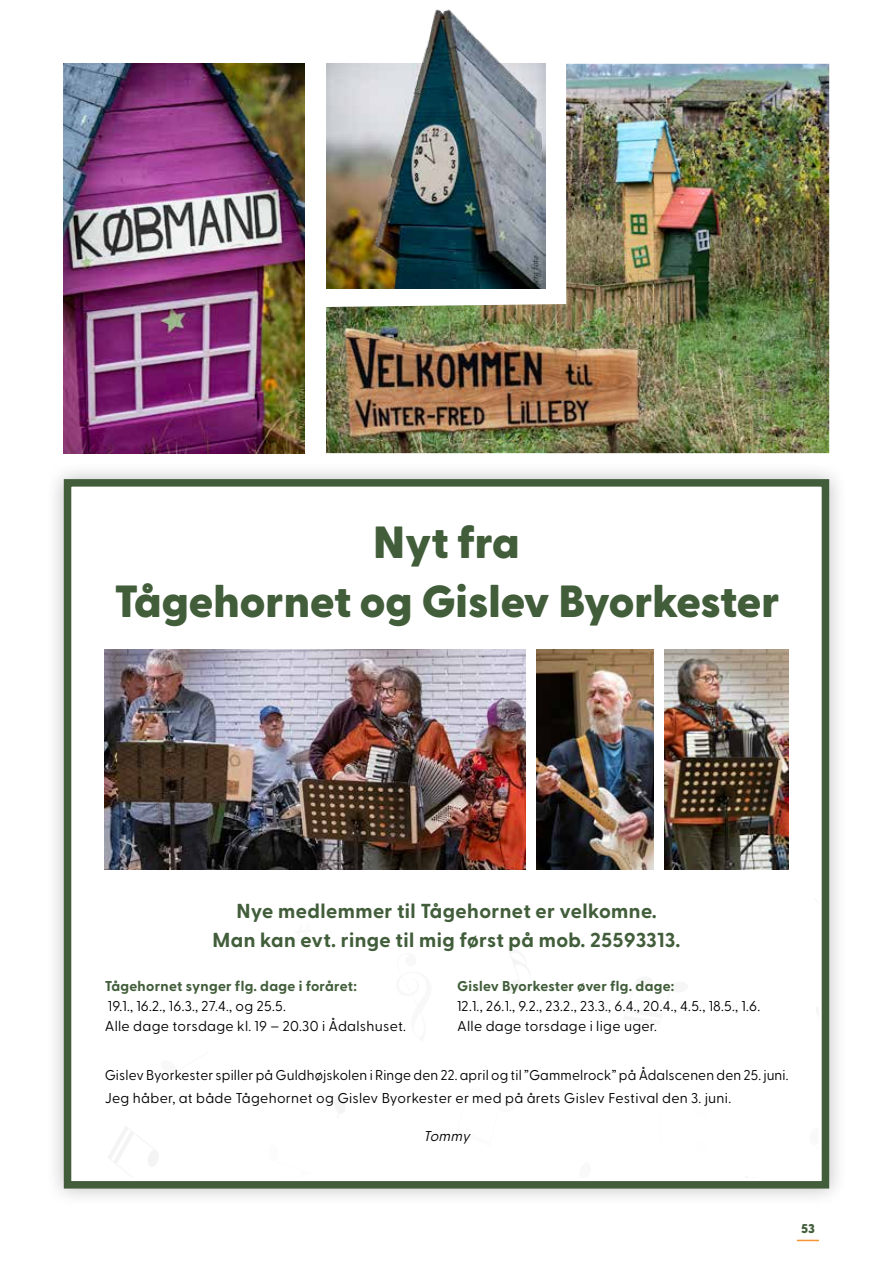
<style>
.page{position:relative;width:893px;height:1263px;background:#fff}
.page>*{position:absolute;margin:0;border:0;box-sizing:border-box;transform-origin:0 0}
.t1{font:800 45px/58.7px "Greycliff CF";color:#415d3a;text-align:center}
.t2{font:700 20.25px/29.1px "Greycliff CF";letter-spacing:.02em;color:#415d3a;text-align:center}
.t3{font:18px "Minion Pro";color:#000}
.t4{font:14.25px/20.2px "Greycliff CF";letter-spacing:.015em;color:#000}
.t5{font:700 14.25px "Greycliff CF";letter-spacing:.02em;color:#415d3a}
.t6{font:italic 14.25px "Greycliff CF";color:#000}
.t7{font:800 12.75px "Greycliff CF";color:#415d3a}
</style>
<div class="page">
<div style="left:45px;top:460px;width:803px;height:747px;background:#000;opacity:.25"></div>
<div style="left:64px;top:479px;width:765px;height:709px;background:#fff;border:8px solid #415d3a"></div>
<svg style="left:108px;top:1127px;width:50px;height:50px"></svg>
<img style="left:105px;top:649px;width:420px;height:221px">
<img style="left:536px;top:649px;width:118px;height:221px">
<img style="left:664px;top:649px;width:124px;height:221px">
<img style="left:64px;top:64px;width:241px;height:389px">
<img style="left:326px;top:9px;width:219px;height:55px">
<img style="left:326px;top:64px;width:503px;height:389px">
<svg style="left:797px;top:1240px;width:22px;height:1px"></svg>
<h1 class="t1" style="left:114px;top:511px;width:667px">Nyt fra<br>Tågehornet og Gislev Byorkester</h1>
<h2 class="t2" style="left:213px;top:895px;width:469px">Nye medlemmer til Tågehornet er velkomne.<br>Man kan evt. ringe til mig først på mob. 25593313.</h2>
<p class="t3" style="left:358px;top:907px;width:178px">Ådalscenen den 25. juni.</p>
<p class="t5" style="left:105px;top:975px;width:254px">Tågehornet synger flg. dage i foråret:</p>
<p class="t4" style="left:105px;top:995px;width:303px">19.1., 16.2., 16.3., 27.4., og 25.5.<br>Alle dage torsdage kl. 19 – 20.30 i Ådalshuset.</p>
<p class="t5" style="left:457px;top:975px;width:219px">Gislev Byorkester øver flg. dage:</p>
<p class="t4" style="left:457px;top:995px;width:304px">12.1., 26.1., 9.2., 23.2., 23.3., 6.4., 20.4., 4.5., 18.5., 1.6.<br>Alle dage torsdage i lige uger.</p>
<p class="t4" style="left:105px;top:1062px;width:685px;line-height:23.2px">Gislev Byorkester spiller på Guldhøjskolen i Ringe den 22. april og til ”Gammelrock” på Ådalscenen den 25. juni.<br>Jeg håber, at både Tågehornet og Gislev Byorkester er med på årets Gislev Festival den 3. juni.</p>
<p class="t6" style="left:423px;top:1126px;width:52px">Tommy</p>
<p class="t7" style="left:801px;top:1219px;width:15px">53</p>
</div>
